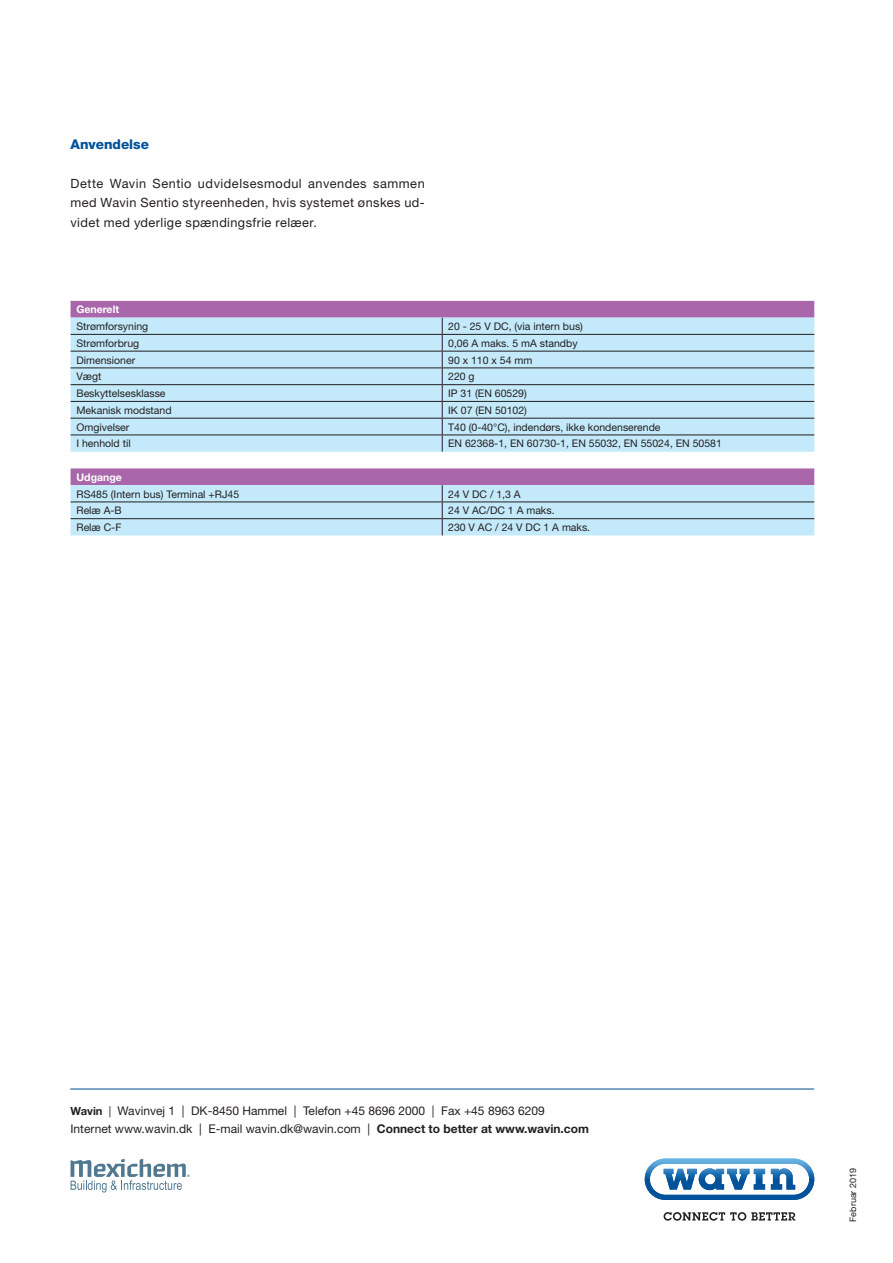
<style>
.page{position:relative;width:893px;height:1263px;background:#fff}
.page>*{position:absolute;margin:0;border:0;box-sizing:border-box;transform-origin:0 0}
.Overskrift_brødtekst{font:800 13.5px "Helvetica Neue";color:#01529b}
.Brødtekst{font:12.75px/19.5px "Helvetica Neue";letter-spacing:.03em;color:#231f20;text-align:justify}
.t1{font:12px/18px "Helvetica Neue";color:#231f20}
.Skematekst{font:10.5px "Helvetica Neue";color:#231f20}
.Skema_fed{font:700 10.5px "Helvetica Neue";color:#fff}
.t2{font:9px "Helvetica Neue";color:#231f20}
.s1{font-weight:700;font-size:11.25px}
.s2{font-size:11.25px}
.s3{font-weight:700}
</style>
<div class="page">
<svg style="left:664px;top:1212px;width:131px;height:9px"></svg>
<svg style="left:645px;top:1158px;width:169px;height:42px"></svg>
<svg style="left:71px;top:1159px;width:119px;height:33px"></svg>
<hr style="left:71px;top:1089px;width:743px;height:1px;background:#014d95">
<div style="left:71px;top:301px;width:743px;height:17px;background:#a966aa"></div>
<svg style="left:71px;top:318px;width:743px;height:217px;background:#c3ddf1"></svg>
<hr style="left:71px;top:334px;width:371px;height:1px;background:#231f20">
<hr style="left:442px;top:334px;width:372px;height:1px;background:#231f20">
<hr style="left:71px;top:351px;width:371px;height:1px;background:#231f20">
<hr style="left:442px;top:351px;width:372px;height:1px;background:#231f20">
<hr style="left:71px;top:367px;width:371px;height:1px;background:#231f20">
<hr style="left:442px;top:367px;width:372px;height:1px;background:#231f20">
<hr style="left:71px;top:384px;width:371px;height:1px;background:#231f20">
<hr style="left:442px;top:384px;width:372px;height:1px;background:#231f20">
<hr style="left:71px;top:401px;width:371px;height:1px;background:#231f20">
<hr style="left:442px;top:401px;width:372px;height:1px;background:#231f20">
<svg style="left:442px;top:318px;width:1px;height:134px"></svg>
<hr style="left:71px;top:418px;width:371px;height:1px;background:#231f20">
<hr style="left:442px;top:418px;width:372px;height:1px;background:#231f20">
<hr style="left:71px;top:435px;width:371px;height:1px;background:#231f20">
<hr style="left:442px;top:435px;width:372px;height:1px;background:#231f20">
<hr style="left:71px;top:501px;width:371px;height:1px;background:#231f20">
<hr style="left:442px;top:501px;width:372px;height:1px;background:#231f20">
<hr style="left:71px;top:518px;width:371px;height:1px;background:#231f20">
<hr style="left:442px;top:518px;width:372px;height:1px;background:#231f20">
<svg style="left:442px;top:485px;width:1px;height:50px"></svg>
<p class="Overskrift_brødtekst" style="left:71px;top:136px;width:80px">Anvendelse</p>
<p class="Brødtekst" style="left:71px;top:173px;width:356px">Dette Wavin Sentio udvidelsesmodul anvendes sammen med Wavin Sentio styreenheden, hvis systemet ønskes ud&shy;videt med yderlige spændingsfrie relæer.</p>
<p class="Skema_fed" style="left:76px;top:303px;width:44px">Generelt</p>
<p class="Skematekst" style="left:76px;top:320px;width:73px">Strømforsyning</p>
<p class="Skematekst" style="left:448px;top:320px;width:136px">20 - 25 V DC, (via intern bus)</p>
<p class="Skematekst" style="left:76px;top:337px;width:64px">Strømforbrug</p>
<p class="Skematekst" style="left:448px;top:337px;width:131px">0,06 A maks. 5 mA standby</p>
<p class="Skematekst" style="left:76px;top:354px;width:60px">Dimensioner</p>
<p class="Skematekst" style="left:448px;top:354px;width:86px">90 x 110 x 54 mm</p>
<p class="Skematekst" style="left:76px;top:370px;width:26px">Vægt</p>
<p class="Skematekst" style="left:448px;top:370px;width:28px">220 g</p>
<p class="Skematekst" style="left:76px;top:387px;width:91px">Beskyttelsesklasse</p>
<p class="Skematekst" style="left:448px;top:387px;width:80px">IP 31 (EN 60529)</p>
<p class="Skematekst" style="left:76px;top:404px;width:97px">Mekanisk modstand</p>
<p class="Skematekst" style="left:448px;top:404px;width:80px">IK 07 (EN 50102)</p>
<p class="Skematekst" style="left:76px;top:421px;width:54px">Omgivelser</p>
<p class="Skematekst" style="left:448px;top:421px;width:214px">T40 (0-40°C), indendørs, ikke kondenserende</p>
<p class="Skematekst" style="left:76px;top:437px;width:56px">I henhold til</p>
<p class="Skematekst" style="left:448px;top:437px;width:275px">EN 62368-1, EN 60730-1, EN 55032, EN 55024, EN 50581</p>
<p class="Skema_fed" style="left:76px;top:471px;width:47px">Udgange</p>
<p class="Skematekst" style="left:76px;top:488px;width:164px">RS485 (Intern bus) Terminal +RJ45</p>
<p class="Skematekst" style="left:448px;top:488px;width:74px">24 V DC / 1,3 A</p>
<p class="Skematekst" style="left:76px;top:504px;width:47px">Relæ A-B</p>
<p class="Skematekst" style="left:448px;top:504px;width:108px">24 V AC/DC 1 A maks.</p>
<p class="Skematekst" style="left:76px;top:521px;width:46px">Relæ C-F</p>
<p class="Skematekst" style="left:448px;top:521px;width:144px">230 V AC / 24 V DC 1 A maks.</p>
<p class="t1" style="left:71px;top:1102px;width:520px"><span class="s1">Wavin</span> <span class="s2">|</span> Wavinvej 1 | DK-8450 Hammel | Telefon +45 8696 2000 | Fax +45 8963 6209<br>Internet www.wavin.dk | E-mail wavin.dk@wavin.com | <span class="s3">Connect to better at www.wavin.com</span></p>
<p class="t2" style="left:848px;top:1222px;width:55px;rotate:-90deg">Februar 2019</p>
</div>
